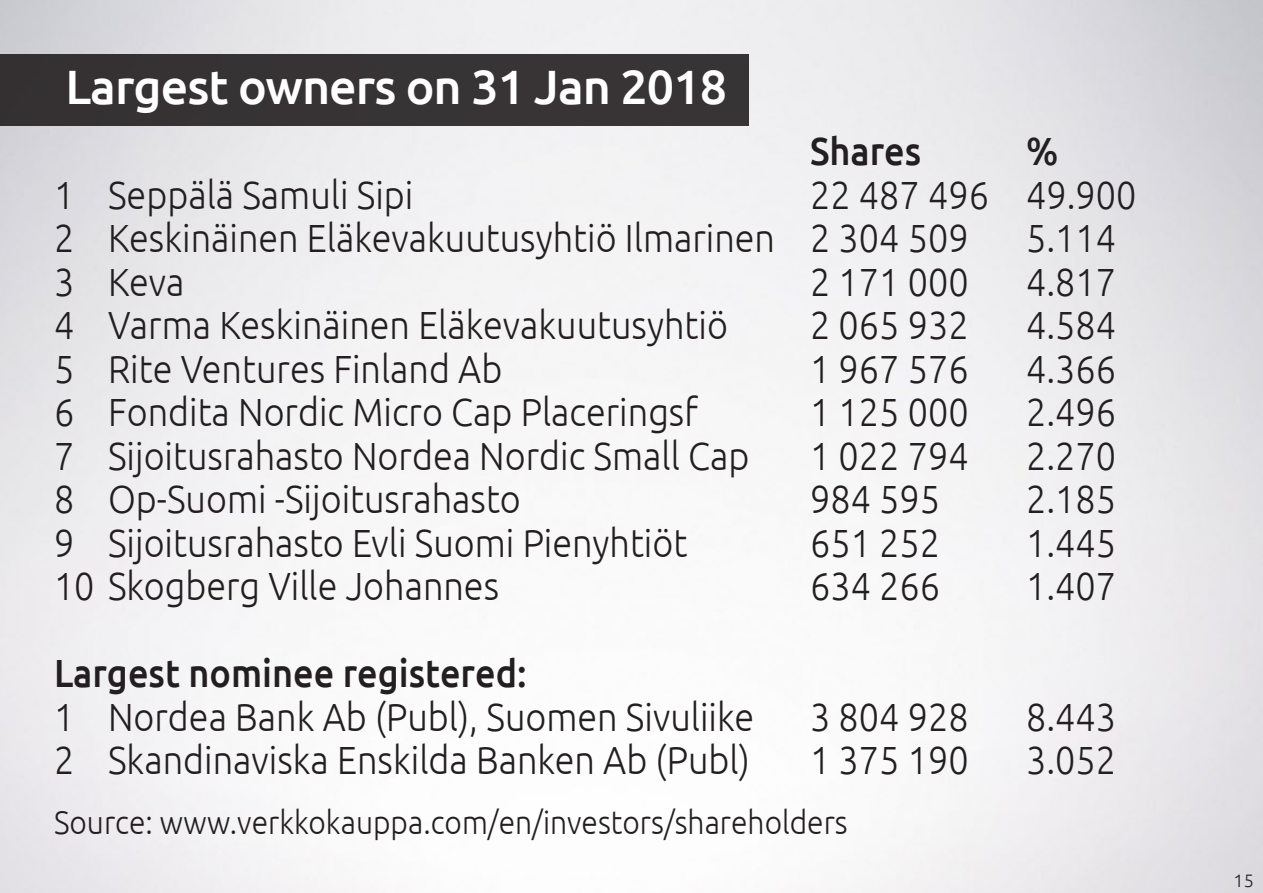
<style>
.page{position:relative;width:1263px;height:893px;background:#fff}
.page>*{position:absolute;margin:0;border:0;box-sizing:border-box;transform-origin:0 0}
.t1{font:500 48.3px "Ubuntu";letter-spacing:-.02em;color:#fff}
.t2{font:300 39.3px "Ubuntu";color:#231f20;scale:.92 1}
.t3{font:500 39.3px "Ubuntu";color:#231f20;scale:.92 1}
.t4{font:300 32.7px "Ubuntu";color:#231f20;scale:.92 1}
.t5{font:300 18px "Ubuntu";color:#231f20}
</style>
<div class="page">
<img style="left:0;top:0;width:1263px;height:893px">
<div style="left:0;top:54px;width:748px;height:72px;background:#373435"></div>
<p class="t1" style="left:66px;top:57px;width:663px">Largest owners on 31 Jan 2018</p>
<p class="t3" style="left:810px;top:126px;width:122px">Shares</p>
<p class="t3" style="left:1026px;top:126px;width:37px">%</p>
<p class="t2" style="left:54px;top:171px;width:392px">1 Seppälä Samuli Sipi</p>
<p class="t2" style="left:810px;top:171px;width:356px">22 487 496 49.900</p>
<p class="t2" style="left:54px;top:215px;width:996px">2 Keskinäinen Eläkevakuutusyhtiö Ilmarinen 2 304 509</p>
<p class="t2" style="left:1026px;top:215px;width:99px">5.114</p>
<p class="t2" style="left:54px;top:258px;width:143px">3 Keva</p>
<p class="t2" style="left:810px;top:258px;width:174px">2 171 000</p>
<p class="t2" style="left:1026px;top:258px;width:99px">4.817</p>
<p class="t2" style="left:54px;top:302px;width:734px">4 Varma Keskinäinen Eläkevakuutusyhtiö</p>
<p class="t2" style="left:810px;top:302px;width:174px">2 065 932</p>
<p class="t2" style="left:1026px;top:302px;width:99px">4.584</p>
<p class="t2" style="left:54px;top:345px;width:489px">5 Rite Ventures Finland Ab</p>
<p class="t2" style="left:810px;top:345px;width:174px">1 967 576</p>
<p class="t2" style="left:1026px;top:345px;width:99px">4.366</p>
<p class="t2" style="left:54px;top:389px;width:701px">6 Fondita Nordic Micro Cap Placeringsf</p>
<p class="t2" style="left:810px;top:389px;width:174px">1 125 000</p>
<p class="t2" style="left:1026px;top:389px;width:99px">2.496</p>
<p class="t2" style="left:54px;top:432px;width:757px">7 Sijoitusrahasto Nordea Nordic Small Cap</p>
<p class="t2" style="left:810px;top:432px;width:174px">1 022 794</p>
<p class="t2" style="left:1026px;top:432px;width:99px">2.270</p>
<p class="t2" style="left:54px;top:476px;width:509px">8 Op-Suomi -Sijoitusrahasto</p>
<p class="t2" style="left:810px;top:476px;width:143px">984 595</p>
<p class="t2" style="left:1026px;top:476px;width:99px">2.185</p>
<p class="t2" style="left:54px;top:519px;width:690px">9 Sijoitusrahasto Evli Suomi Pienyhtiöt</p>
<p class="t2" style="left:810px;top:519px;width:143px">651 252</p>
<p class="t2" style="left:1026px;top:519px;width:99px">1.445</p>
<p class="t2" style="left:54px;top:563px;width:485px">10 Skogberg Ville Johannes</p>
<p class="t2" style="left:810px;top:563px;width:143px">634 266</p>
<p class="t2" style="left:1026px;top:563px;width:99px">1.407</p>
<p class="t3" style="left:54px;top:648px;width:515px">Largest nominee registered:</p>
<p class="t2" style="left:54px;top:693px;width:762px">1 Nordea Bank Ab (Publ), Suomen Sivuliike</p>
<p class="t2" style="left:810px;top:693px;width:174px">3 804 928</p>
<p class="t2" style="left:1026px;top:693px;width:99px">8.443</p>
<p class="t2" style="left:54px;top:737px;width:758px">2 Skandinaviska Enskilda Banken Ab (Publ)</p>
<p class="t2" style="left:810px;top:737px;width:174px">1 375 190</p>
<p class="t2" style="left:1026px;top:737px;width:99px">3.052</p>
<p class="t4" style="left:54px;top:803px;width:864px">Source: www.verkkokauppa.com/en/investors/shareholders</p>
<p class="t5" style="left:1233px;top:870px;width:22px">15</p>
</div>
